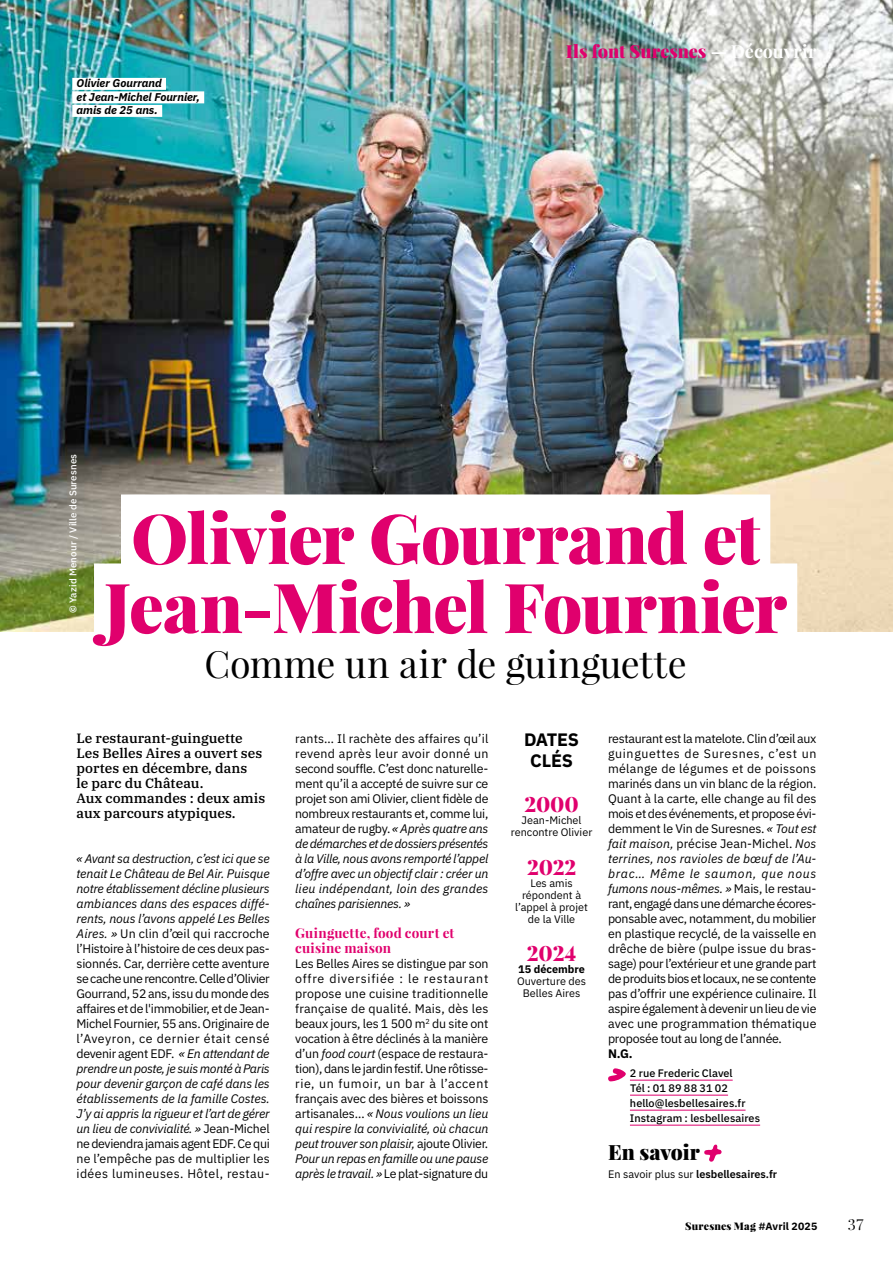
<style>
.page{position:relative;width:893px;height:1263px;background:#fff}
.page>*{position:absolute;margin:0;border:0;box-sizing:border-box;transform-origin:0 0}
.t1{font:900 69px/69px "Playfair Display";letter-spacing:-.02em;color:#e0006d;text-align:center}
.t2{font:37.5px "Playfair Display";color:#000}
.t3{font:900 21px "Playfair Display";letter-spacing:-.01em;color:#e0006d}
.t4{font:900 21px "Playfair Display";color:#000}
.t5{font:900 18px "Playfair Display";letter-spacing:-.005em;color:#e0006d}
.t6{font:700 18px/21px "IBM Plex Sans";letter-spacing:-.01em;color:#000;text-align:center}
.t7{font:15px "Playfair Display";color:#000}
.t8{font:500 13.5px/15px "IBM Plex Serif";color:#000}
.t9{font:700 13.5px/15px "Playfair Display";letter-spacing:.015em;color:#e0006d}
.t10{font:12.3px/15px "IBM Plex Sans";letter-spacing:-.01em;color:#000;text-align:justify}
.t11{font:700 12.3px "IBM Plex Sans";color:#000}
.t12{font:italic 700 11.25px/13.5px "IBM Plex Sans";color:#000}
.t13{font:10.8px/12px "IBM Plex Sans";color:#000;text-align:center}
.t14{font:500 10.8px/15px "IBM Plex Sans";letter-spacing:.005em;color:#000}
.t15{font:600 10.8px "IBM Plex Sans";color:#000}
.t16{font:700 10.8px "IBM Plex Sans";color:#000}
.t17{font:900 10.5px "Playfair Display";letter-spacing:.015em;color:#000}
.t18{font:500 9.75px "IBM Plex Sans";letter-spacing:.02em;color:#fff}
.s1{font-weight:700;color:#fff}
.s2{font-style:italic}
.s3{font-weight:400}
.s4{font-family:"IBM Plex Sans";font-weight:700}
</style>
<div class="page">
<img style="left:0;top:0;width:893px;height:631px">
<div style="left:121px;top:494px;width:649px;height:83px;background:#fff"></div>
<div style="left:94px;top:563px;width:703px;height:83px;background:#fff"></div>
<div style="left:72px;top:78px;width:94px;height:12px;background:#fff"></div>
<div style="left:72px;top:91px;width:132px;height:12px;background:#fff"></div>
<div style="left:72px;top:105px;width:90px;height:12px;background:#fff"></div>
<svg style="left:704px;top:1144px;width:18px;height:18px"></svg>
<hr style="left:630px;top:1080px;width:103px;height:1px;background:#e0006d">
<hr style="left:630px;top:1095px;width:98px;height:1px;background:#e0006d">
<hr style="left:630px;top:1110px;width:115px;height:1px;background:#e0006d">
<hr style="left:630px;top:1125px;width:130px;height:1px;background:#e0006d">
<svg style="left:608px;top:1068px;width:18px;height:13px"></svg>
<p class="t12" style="left:77px;top:76px;width:125px">Olivier Gourrand<br>et Jean-Michel Fournier, amis de 25 ans.</p>
<h3 class="t5" style="left:566px;top:39px;width:252px">Ils font Suresnes <span class="s1">— Découvrir</span></h3>
<p class="t18" style="left:65px;top:613px;width:161px;rotate:-90deg">© Yazid Menour / Ville de Suresnes</p>
<h1 class="t1" style="left:104px;top:503px;width:684px">Olivier Gourrand et<br>Jean-Michel Fournier</h1>
<h2 class="t2" style="left:204px;top:641px;width:484px">Comme un air de guinguette</h2>
<p class="t8" style="left:77px;top:729px;width:190px">Le restaurant-guinguette<br>Les Belles Aires a ouvert ses portes en décembre, dans<br>le parc du Château.<br>Aux commandes : deux amis aux parcours atypiques.</p>
<p class="t10" style="left:77px;top:850px;width:195px"><span class="s2">« Avant sa destruction, c’est ici que se tenait Le Château de Bel Air. Puisque notre établissement décline plusieurs ambiances dans des espaces diffé&shy;rents, nous l’avons appelé Les Belles Aires. »</span> Un clin d’œil qui raccroche l’Histoire à l’histoire de ces deux pas&shy;sionnés. Car, derrière cette aventure se cache une rencontre. Celle d’Olivier Gourrand, 52 ans, issu du monde des affaires et de l'immobilier, et de Jean-Michel Fournier, 55 ans. Originaire de l’Aveyron, ce dernier était censé devenir agent EDF. <span class="s2">« En attendant de prendre un poste, je suis monté à Paris pour devenir garçon de café dans les établissements de la famille Costes.<br>J’y ai appris la rigueur et l’art de gérer un lieu de convivialité. »</span> Jean-Michel ne deviendra jamais agent EDF. Ce qui ne l’empêche pas de multiplier les idées lumineuses. Hôtel, restau-</p>
<p class="t10" style="left:295px;top:730px;width:195px">rants… Il rachète des affaires qu’il revend après leur avoir donné un second souffle. C’est donc naturelle&shy;ment qu’il a accepté de suivre sur ce projet son ami Olivier, client fidèle de nombreux restaurants et, comme lui, amateur de rugby. <span class="s2">« Après quatre ans de démarches et de dossiers présentés à la Ville, nous avons remporté l’appel d’offre avec un objectif clair : créer un lieu indépendant, loin des grandes chaînes parisiennes. »</span></p>
<p class="t9" style="left:295px;top:925px;width:161px">Guinguette, food court et cuisine maison</p>
<p class="t10" style="left:295px;top:955px;width:195px">Les Belles Aires se distingue par son offre diversifiée : le restaurant propose une cuisine traditionnelle française de qualité. Mais, dès les beaux jours, les 1 500 m<sup>2</sup> du site ont vocation à être déclinés à la manière d’un <span class="s2">food court</span> (espace de restaura&shy;tion), dans le jardin festif. Une rôtisse&shy;rie, un fumoir, un bar à l’accent français avec des bières et boissons artisanales… <span class="s2">« Nous voulions un lieu qui respire la convivialité, où chacun peut trouver son plaisir,</span> ajoute Olivier.<br><span class="s2">Pour un repas en famille ou une pause après le travail. »</span> Le plat-signature du</p>
<h3 class="t6" style="left:524px;top:727px;width:56px">DATES<br>CLÉS</h3>
<h3 class="t3" style="left:524px;top:790px;width:56px">2000</h3>
<p class="t13" style="left:511px;top:813px;width:83px">Jean-Michel rencontre Olivier</p>
<h3 class="t3" style="left:527px;top:853px;width:51px">2022</h3>
<p class="t13" style="left:515px;top:876px;width:74px">Les amis répondent à l’appel à projet de la Ville</p>
<h3 class="t3" style="left:527px;top:940px;width:51px">2024</h3>
<p class="t16" style="left:518px;top:961px;width:68px">15 décembre</p>
<p class="t13" style="left:517px;top:974px;width:71px">Ouverture des<br>Belles Aires</p>
<p class="t10" style="left:608px;top:730px;width:210px">restaurant est la matelote. Clin d’œil aux guinguettes de Suresnes, c’est un mélange de légumes et de poissons marinés dans un vin blanc de la région.<br>Quant à la carte, elle change au fil des mois et des événements, et propose évi&shy;demment le Vin de Suresnes. <span class="s2">« Tout est fait maison,</span> précise Jean-Michel. <span class="s2">Nos terrines, nos ravioles de bœuf de l’Au&shy;brac… Même le saumon, que nous fumons nous-mêmes. »</span> Mais, le restau&shy;rant, engagé dans une démarche écores&shy;ponsable avec, notamment, du mobilier en plastique recyclé, de la vaisselle en drêche de bière (pulpe issue du bras&shy;sage) pour l’extérieur et une grande part de produits bios et locaux, ne se contente pas d’offrir une expérience culinaire. Il aspire également à devenir un lieu de vie avec une programmation thématique proposée tout au long de l’année.</p>
<p class="t11" style="left:608px;top:1043px;width:26px">N.G.</p>
<p class="t14" style="left:630px;top:1065px;width:132px">2 rue Frederic Clavel<br>Tél : 01 89 88 31 02 hello@lesbellesaires.fr<br>Instagram : lesbellesaires</p>
<h3 class="t4" style="left:608px;top:1139px;width:93px">En savoir</h3>
<p class="t15" style="left:608px;top:1165px;width:171px"><span class="s3">En savoir plus sur</span> lesbellesaires.fr</p>
<p class="t17" style="left:685px;top:1219px;width:134px">Suresnes Mag <span class="s4">#Avril 2025</span></p>
<p class="t7" style="left:848px;top:1215px;width:17px">37</p>
</div>
